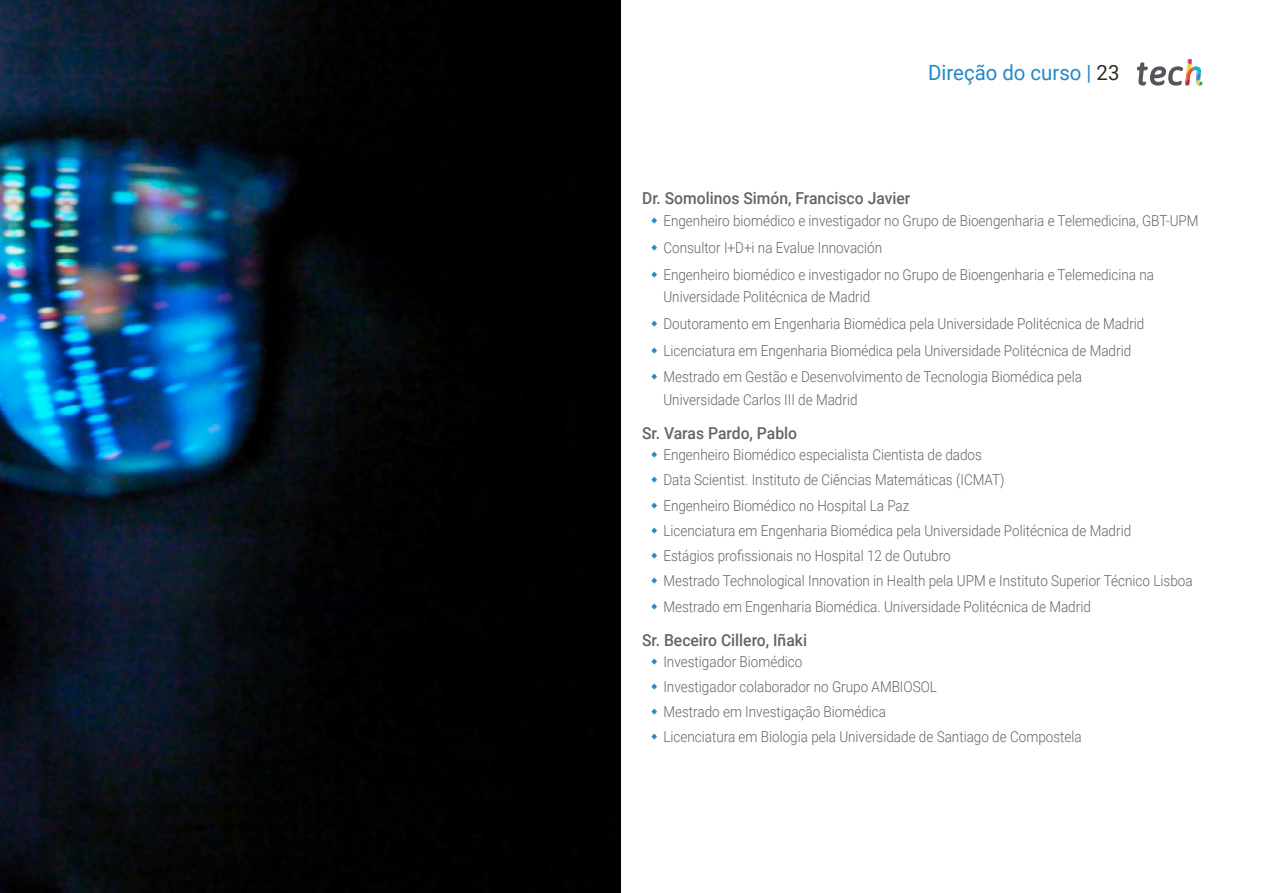
<style>
.page{position:relative;width:1263px;height:893px;background:#fff}
.page>*{position:absolute;margin:0;border:0;box-sizing:border-box;transform-origin:0 0}
.t1{font:21px "Roboto";color:#2488c9}
.t2{font:500 16.5px "Roboto";color:#61646a;scale:.95 1}
.t3{font:300 15px/25.2px "Roboto";color:#61646a;scale:.9 1}
.s1{color:#312e20}
</style>
<div class="page">
<svg style="left:1137px;top:59px;width:65px;height:27px"></svg>
<img style="left:0;top:0;width:621px;height:893px">
<h1 class="t1" style="left:928px;top:57px;width:193px">Direção do curso | <span class="s1">23</span></h1>
<p class="t2" style="left:642px;top:186px;width:284px">Dr. Somolinos Simón, Francisco Javier</p>
<p class="t3" style="left:663px;top:207px;width:596px;line-height:26.7px">Engenheiro biomédico e investigador no Grupo de Bioengenharia e Telemedicina, GBT-UPM<br>Consultor I+D+i na Evalue Innovación<br>Engenheiro biomédico e investigador no Grupo de Bioengenharia e Telemedicina na</p>
<p class="t3" style="left:663px;top:283px;width:536px;line-height:26.7px">Universidade Politécnica de Madrid<br>Doutoramento em Engenharia Biomédica pela Universidade Politécnica de Madrid Licenciatura em Engenharia Biomédica pela Universidade Politécnica de Madrid Mestrado em Gestão e Desenvolvimento de Tecnologia Biomédica pela</p>
<p class="t3" style="left:663px;top:386px;width:217px">Universidade Carlos III de Madrid</p>
<p class="t2" style="left:642px;top:422px;width:165px">Sr. Varas Pardo, Pablo</p>
<p class="t3" style="left:663px;top:441px;width:589px">Engenheiro Biomédico especialista Cientista de dados<br>Data Scientist. Instituto de Ciências Matemáticas (ICMAT)<br>Engenheiro Biomédico no Hospital La Paz<br>Licenciatura em Engenharia Biomédica pela Universidade Politécnica de Madrid<br>Estágios profissionais no Hospital 12 de Outubro<br>Mestrado Technological Innovation in Health pela UPM e Instituto Superior Técnico Lisboa Mestrado em Engenharia Biomédica. Universidade Politécnica de Madrid</p>
<p class="t2" style="left:642px;top:628px;width:175px">Sr. Beceiro Cillero, Iñaki</p>
<p class="t3" style="left:663px;top:648px;width:466px">Investigador Biomédico<br>Investigador colaborador no Grupo AMBIOSOL<br>Mestrado em Investigação Biomédica<br>Licenciatura em Biologia pela Universidade de Santiago de Compostela</p>
</div>
